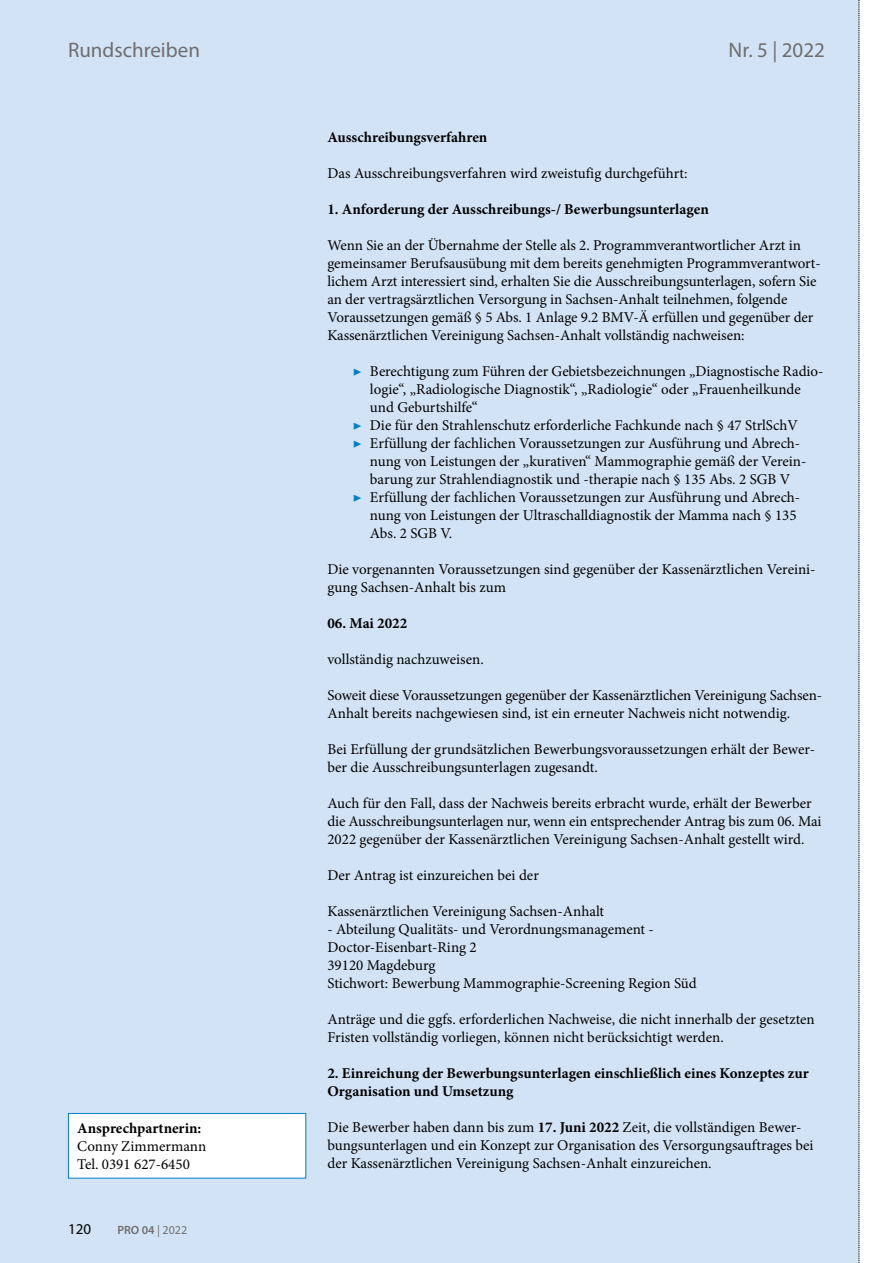
<style>
.page{position:relative;width:893px;height:1263px;background:#fff}
.page>*{position:absolute;margin:0;border:0;box-sizing:border-box;transform-origin:0 0}
.t1{font:21px "Myriad Pro";color:#6e6e6e}
.t2{font:15px/18px "Minion Pro";letter-spacing:-.005em;color:#000}
.t3{font:700 15px/18px "Minion Pro";color:#000}
.t4{font:15px "Myriad Pro";color:#000}
.t5{font:600 12px "Myriad Pro";color:#6e6e6e}
.s1{font-weight:400}
.s2{color:#0080c8}
.s3{font-weight:700}
</style>
<div class="page">
<div style="left:0;top:0;width:859px;height:1263px;background:#d3e3f6"></div>
<svg style="left:859px;top:0;width:1px;height:1263px"></svg>
<div style="left:68px;top:1113px;width:238px;height:65px;background:#fff"></div>
<div style="left:68px;top:1113px;width:238px;height:65px;border:1px solid #0080c8"></div>
<h1 class="t1" style="left:68px;top:37px;width:133px">Rundschreiben</h1>
<h1 class="t1" style="left:729px;top:37px;width:98px">Nr. 5 | 2022</h1>
<p class="t3" style="left:77px;top:1119px;width:126px">Ansprechpartnerin:</p>
<p class="t2" style="left:77px;top:1137px;width:130px">Conny Zimmermann<br>Tel. 0391 627-6450</p>
<p class="t4" style="left:68px;top:1220px;width:25px">120</p>
<p class="t5" style="left:117px;top:1222px;width:71px">PRO 04 <span class="s1">| 2022</span></p>
<p class="t3" style="left:327px;top:128px;width:161px">Ausschreibungsverfahren</p>
<p class="t2" style="left:327px;top:164px;width:362px">Das Ausschreibungsverfahren wird zweistufig durchgeführt:</p>
<p class="t3" style="left:327px;top:200px;width:383px">1. Anforderung der Ausschreibungs-/ Bewerbungsunterlagen</p>
<p class="t2" style="left:327px;top:236px;width:495px">Wenn Sie an der Übernahme der Stelle als 2. Programmverantwortlicher Arzt in gemeinsamer Berufsausübung mit dem bereits genehmigten Programmverantwort&shy;lichem Arzt interessiert sind, erhalten Sie die Ausschreibungsunterlagen, sofern Sie an der vertragsärztlichen Versorgung in Sachsen-Anhalt teilnehmen, folgende Voraussetzungen gemäß § 5 Abs. 1 Anlage 9.2 BMV-Ä erfüllen und gegenüber der Kassenärztlichen Vereinigung Sachsen-Anhalt vollständig nachweisen:</p>
<p class="t2" style="left:353px;top:362px;width:472px"><span class="s2">▶</span> Berechtigung zum Führen der Gebietsbezeichnungen „Diagnostische Radio-</p>
<p class="t2" style="left:370px;top:380px;width:432px">logie“, „Radiologische Diagnostik“, „Radiologie“ oder „Frauenheilkunde</p>
<p class="t2" style="left:370px;top:398px;width:109px">und Geburtshilfe“</p>
<p class="t2" style="left:353px;top:416px;width:447px"><span class="s2">▶</span> Die für den Strahlenschutz erforderliche Fachkunde nach § 47 StrlSchV</p>
<p class="t2" style="left:353px;top:434px;width:449px"><span class="s2">▶</span> Erfüllung der fachlichen Voraussetzungen zur Ausführung und Abrech-</p>
<p class="t2" style="left:370px;top:452px;width:436px">nung von Leistungen der „kurativen“ Mammographie gemäß der Verein-</p>
<p class="t2" style="left:370px;top:470px;width:422px">barung zur Strahlendiagnostik und -therapie nach § 135 Abs. 2 SGB V</p>
<p class="t2" style="left:353px;top:488px;width:449px"><span class="s2">▶</span> Erfüllung der fachlichen Voraussetzungen zur Ausführung und Abrech-</p>
<p class="t2" style="left:370px;top:506px;width:428px">nung von Leistungen der Ultraschalldiagnostik der Mamma nach § 135</p>
<p class="t2" style="left:370px;top:524px;width:84px">Abs. 2 SGB V.</p>
<p class="t2" style="left:327px;top:560px;width:490px">Die vorgenannten Voraussetzungen sind gegenüber der Kassenärztlichen Vereini&shy;gung Sachsen-Anhalt bis zum</p>
<p class="t3" style="left:327px;top:614px;width:81px">06. Mai 2022</p>
<p class="t2" style="left:327px;top:650px;width:158px">vollständig nachzuweisen.</p>
<p class="t2" style="left:327px;top:686px;width:496px">Soweit diese Voraussetzungen gegenüber der Kassenärztlichen Vereinigung Sachsen-<br>Anhalt bereits nachgewiesen sind, ist ein erneuter Nachweis nicht notwendig.</p>
<p class="t2" style="left:327px;top:740px;width:489px">Bei Erfüllung der grundsätzlichen Bewerbungsvoraussetzungen erhält der Bewer&shy;ber die Ausschreibungsunterlagen zugesandt.</p>
<p class="t2" style="left:327px;top:794px;width:495px">Auch für den Fall, dass der Nachweis bereits erbracht wurde, erhält der Bewerber die Ausschreibungsunterlagen nur, wenn ein entsprechender Antrag bis zum 06. Mai<br>2022 gegenüber der Kassenärztlichen Vereinigung Sachsen-Anhalt gestellt wird.</p>
<p class="t2" style="left:327px;top:866px;width:213px">Der Antrag ist einzureichen bei der</p>
<p class="t2" style="left:327px;top:902px;width:278px">Kassenärztlichen Vereinigung Sachsen-Anhalt</p>
<p class="t2" style="left:327px;top:920px;width:371px">- Abteilung Qualitäts- und Verordnungsmanagement - Doctor-Eisenbart-Ring 2<br>39120 Magdeburg<br>Stichwort: Bewerbung Mammographie-Screening Region Süd</p>
<p class="t2" style="left:327px;top:1010px;width:489px">Anträge und die ggfs. erforderlichen Nachweise, die nicht innerhalb der gesetzten<br>Fristen vollständig vorliegen, können nicht berücksichtigt werden.</p>
<p class="t3" style="left:327px;top:1064px;width:483px">2. Einreichung der Bewerbungsunterlagen einschließlich eines Konzeptes zur<br>Organisation und Umsetzung</p>
<p class="t2" style="left:327px;top:1118px;width:488px">Die Bewerber haben dann bis zum <span class="s3">17. Juni 2022</span> Zeit, die vollständigen Bewer&shy;bungsunterlagen und ein Konzept zur Organisation des Versorgungsauftrages bei der Kassenärztlichen Vereinigung Sachsen-Anhalt einzureichen.</p>
</div>
